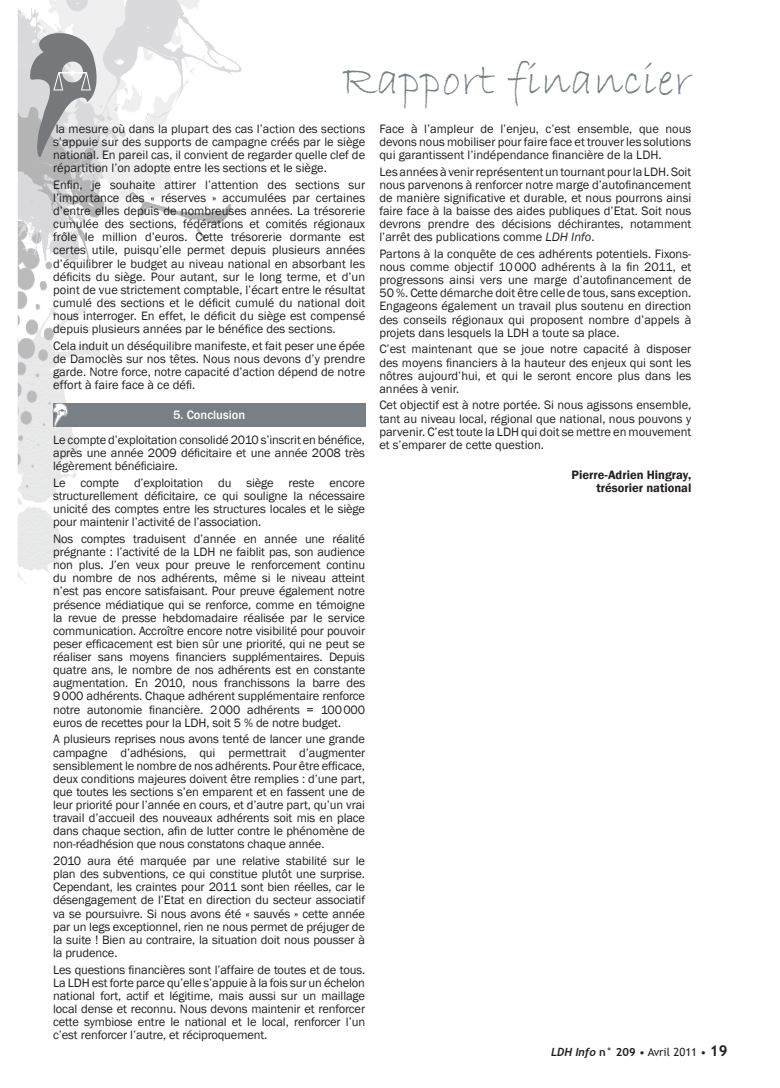
<style>
.page{position:relative;width:780px;height:1088px;background:#fff}
.page>*{position:absolute;margin:0;border:0;box-sizing:border-box;transform-origin:0 0}
.t1{font:46.25px "Bradley Hand ITC";letter-spacing:.01em;color:#788085}
.t2{font:12.5px/13.1px "Franklin Gothic";color:#231f20;text-align:justify}
.t3{font:600 12.5px/13.1px "Franklin Gothic";color:#231f20;text-align:right}
.t4{font:500 12.5px "Franklin Gothic";color:#fff}
.t5{font:11.25px "Trebuchet MS";color:#231f20}
.s1{font-style:italic}
.s2{font-family:"Trebuchet";font-weight:700;font-style:italic}
.s3{font-weight:700}
.s4{font-weight:700;font-size:15px}
</style>
<div class="page">
<img style="left:18px;top:0;width:216px;height:310px">
<svg style="left:30px;top:33px;width:66px;height:124px;background:#aaabad"></svg>
<div style="left:53px;top:403px;width:312px;height:24px;background:#788085"></div>
<svg style="left:53px;top:403px;width:15px;height:24px"></svg>
<h1 class="t1" style="left:342px;top:51px;width:352px">Rapport financier</h1>
<p class="t2" style="left:53px;top:122px;width:313px">la mesure où dans la plupart des cas l’action des sections s’appuie sur des supports de campagne créés par le siège national. En pareil cas, il convient de regarder quelle clef de répartition l’on adopte entre les sections et le siège.</p>
<p class="t2" style="left:53px;top:178px;width:313px">Enfin, je souhaite attirer l’attention des sections sur l’importance des « réserves » accumulées par certaines d’entre elles depuis de nombreuses années. La trésorerie cumulée des sections, fédérations et comités régionaux frôle le million d’euros. Cette trésorerie dormante est certes utile, puisqu’elle permet depuis plusieurs années d’équilibrer le budget au niveau national en absorbant les déficits du siège. Pour autant, sur le long terme, et d’un point de vue strictement comptable, l’écart entre le résultat cumulé des sections et le déficit cumulé du national doit nous interroger. En effet, le déficit du siège est compensé depuis plusieurs années par le bénéfice des sections.</p>
<p class="t2" style="left:53px;top:339px;width:313px">Cela induit un déséquilibre manifeste, et fait peser une épée de Damoclès sur nos têtes. Nous nous devons d’y prendre garde. Notre force, notre capacité d’action dépend de notre effort à faire face à ce défi.</p>
<p class="t4" style="left:173px;top:407px;width:73px">5. Conclusion</p>
<p class="t2" style="left:53px;top:433px;width:313px">Le compte d’exploitation consolidé 2010 s’inscrit en bénéfice, après une année 2009 déficitaire et une année 2008 très légèrement bénéficiaire.</p>
<p class="t2" style="left:53px;top:476px;width:313px">Le compte d’exploitation du siège reste encore structurellement déficitaire, ce qui souligne la nécessaire unicité des comptes entre les structures locales et le siège pour maintenir l’activité de l’association.</p>
<p class="t2" style="left:53px;top:532px;width:313px">Nos comptes traduisent d’année en année une réalité prégnante : l’activité de la LDH ne faiblit pas, son audience non plus. J’en veux pour preuve le renforcement continu du nombre de nos adhérents, même si le niveau atteint n’est pas encore satisfaisant. Pour preuve également notre présence médiatique qui se renforce, comme en témoigne la revue de presse hebdomadaire réalisée par le service communication. Accroître encore notre visibilité pour pouvoir peser efficacement est bien sûr une priorité, qui ne peut se réaliser sans moyens financiers supplémentaires. Depuis quatre ans, le nombre de nos adhérents est en constante augmentation. En 2010, nous franchissons la barre des 9000 adhérents. Chaque adhérent supplémentaire renforce notre autonomie financière. 2000 adhérents = 100000 euros de recettes pour la LDH, soit 5 % de notre budget.</p>
<p class="t2" style="left:53px;top:733px;width:313px">A plusieurs reprises nous avons tenté de lancer une grande campagne d’adhésions, qui permettrait d’augmenter sensiblement le nombre de nos adhérents. Pour être efficace, deux conditions majeures doivent être remplies : d’une part, que toutes les sections s’en emparent et en fassent une de leur priorité pour l’année en cours, et d’autre part, qu’un vrai travail d’accueil des nouveaux adhérents soit mis en place dans chaque section, afin de lutter contre le phénomène de non-réadhésion que nous constatons chaque année.</p>
<p class="t2" style="left:53px;top:854px;width:313px">2010 aura été marquée par une relative stabilité sur le plan des subventions, ce qui constitue plutôt une surprise.<br>Cependant, les craintes pour 2011 sont bien réelles, car le désengagement de l’Etat en direction du secteur associatif va se poursuivre. Si nous avons été « sauvés » cette année par un legs exceptionnel, rien ne nous permet de préjuger de la suite ! Bien au contraire, la situation doit nous pousser à la prudence.</p>
<p class="t2" style="left:53px;top:963px;width:313px">Les questions financières sont l’affaire de toutes et de tous.<br>La LDH est forte parce qu’elle s’appuie à la fois sur un échelon national fort, actif et légitime, mais aussi sur un maillage local dense et reconnu. Nous devons maintenir et renforcer cette symbiose entre le national et le local, renforcer l’un c’est renforcer l’autre, et réciproquement.</p>
<p class="t2" style="left:379px;top:122px;width:313px">Face à l’ampleur de l’enjeu, c’est ensemble, que nous devons nous mobiliser pour faire face et trouver les solutions qui garantissent l’indépendance financière de la LDH.</p>
<p class="t2" style="left:379px;top:165px;width:313px">Les années à venir représentent un tournant pour la LDH. Soit nous parvenons à renforcer notre marge d’autofinancement de manière significative et durable, et nous pourrons ainsi faire face à la baisse des aides publiques d’Etat. Soit nous devrons prendre des décisions déchirantes, notamment l’arrêt des publications comme <span class="s1">LDH Info</span>.</p>
<p class="t2" style="left:379px;top:247px;width:313px">Partons à la conquête de ces adhérents potentiels. Fixons&shy;nous comme objectif 10000 adhérents à la fin 2011, et progressons ainsi vers une marge d’autofinancement de 50 %. Cette démarche doit être celle de tous, sans exception.<br>Engageons également un travail plus soutenu en direction des conseils régionaux qui proposent nombre d’appels à projets dans lesquels la LDH a toute sa place.</p>
<p class="t2" style="left:379px;top:343px;width:313px">C’est maintenant que se joue notre capacité à disposer des moyens financiers à la hauteur des enjeux qui sont les nôtres aujourd’hui, et qui le seront encore plus dans les années à venir.</p>
<p class="t2" style="left:379px;top:399px;width:313px">Cet objectif est à notre portée. Si nous agissons ensemble, tant au niveau local, régional que national, nous pouvons y parvenir. C’est toute la LDH qui doit se mettre en mouvement et s’emparer de cette question.</p>
<p class="t3" style="left:571px;top:468px;width:121px">Pierre-Adrien Hingray, trésorier national</p>
<p class="t5" style="left:551px;top:1045px;width:178px"><span class="s2">LDH Info</span> <span class="s3">n° 209</span> • Avril 2011 • <span class="s4">19</span></p>
</div>
